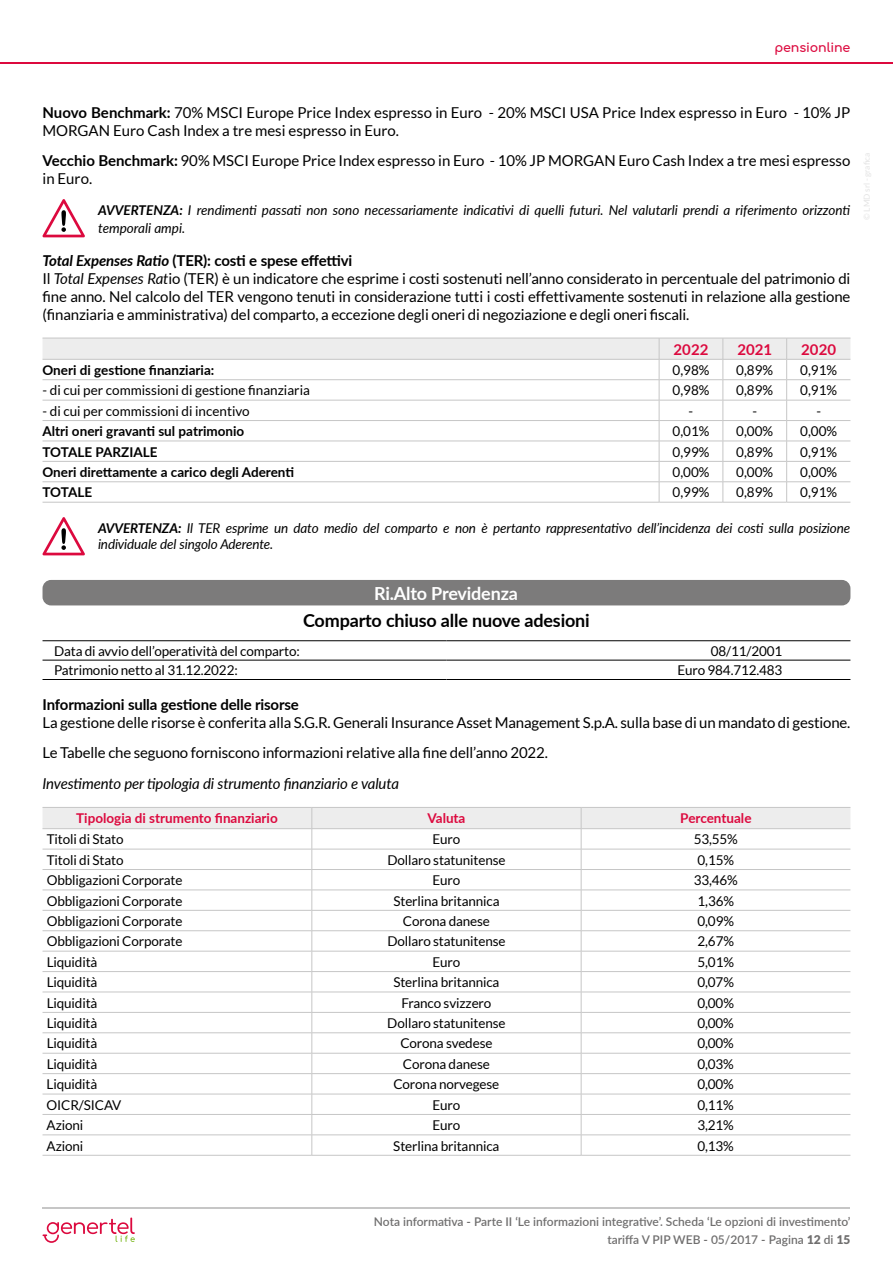
<style>
.page{position:relative;width:893px;height:1263px;background:#fff}
.page>*{position:absolute;margin:0;border:0;box-sizing:border-box;transform-origin:0 0}
.t1{font:700 18px "Lato";letter-spacing:-.01em;color:#000}
.t2{font:700 18px "Lato";letter-spacing:-.01em;color:#fff}
.t3{font:15px/18px "Lato";letter-spacing:-.01em;color:#000}
.t4{font:italic 15px "Lato";letter-spacing:-.01em;color:#000}
.t5{font:700 15px "Lato";letter-spacing:-.01em;color:#000}
.t6{font:700 15px "Lato";color:#dc093e}
.t7{font:13.5px "Lato";letter-spacing:-.01em;color:#000}
.t8{font:italic 13.5px/18px "Lato";letter-spacing:-.01em;color:#000}
.t9{font:700 13.5px "Lato";color:#000}
.t10{font:700 13.5px "Lato";color:#dc093e}
.t11{font:700 12.6px "Comfortaa";letter-spacing:-.01em;color:#dc093e}
.t12{font:600 12px/18px "Lato";color:#706f6f;text-align:right}
.s1{font-weight:700}
.s2{font-weight:700;font-style:italic}
.s3{font-style:italic}
.s4{font-weight:900}
</style>
<div class="page">
<hr style="left:43px;top:1208px;width:807px;height:1px;background:#c6c6c6">
<svg style="left:43px;top:1217px;width:92px;height:26px"></svg>
<hr style="left:0;top:63px;width:893px;height:1px;background:#dc093e">
<svg style="left:42px;top:199px;width:43px;height:38px"></svg>
<svg style="left:43px;top:338px;width:807px;height:164px"></svg>
<hr style="left:43px;top:502px;width:616px;height:1px;background:#c6c6c6">
<hr style="left:659px;top:502px;width:64px;height:1px;background:#c6c6c6">
<hr style="left:723px;top:502px;width:64px;height:1px;background:#c6c6c6">
<hr style="left:787px;top:502px;width:63px;height:1px;background:#c6c6c6">
<svg style="left:42px;top:517px;width:43px;height:38px"></svg>
<div style="left:43px;top:580px;width:807px;height:25px;background:#7c7b7b;border-radius:9px"></div>
<hr style="left:43px;top:640px;width:403px;height:1px;background:#000">
<hr style="left:446px;top:640px;width:404px;height:1px;background:#000">
<hr style="left:43px;top:660px;width:403px;height:1px;background:#000">
<hr style="left:446px;top:660px;width:404px;height:1px;background:#000">
<hr style="left:43px;top:679px;width:403px;height:1px;background:#000">
<hr style="left:446px;top:679px;width:404px;height:1px;background:#000">
<svg style="left:43px;top:807px;width:807px;height:348px"></svg>
<hr style="left:43px;top:1155px;width:269px;height:1px;background:#c6c6c6">
<hr style="left:312px;top:1155px;width:269px;height:1px;background:#c6c6c6">
<hr style="left:581px;top:1155px;width:269px;height:1px;background:#c6c6c6">
<p class="t11" style="left:774px;top:36px;width:77px">pensionline</p>
<p class="t3" style="left:43px;top:104px;width:809px"><span class="s1">Nuovo Benchmark:</span> 70% MSCI Europe Price Index espresso in Euro - 20% MSCI USA Price Index espresso in Euro - 10% JP<br>MORGAN Euro Cash Index a tre mesi espresso in Euro.</p>
<p class="t3" style="left:43px;top:152px;width:809px"><span class="s1">Vecchio Benchmark:</span> 90% MSCI Europe Price Index espresso in Euro - 10% JP MORGAN Euro Cash Index a tre mesi espresso in Euro.</p>
<p class="t8" style="left:98px;top:200px;width:754px"><span class="s1">AVVERTENZA:</span> I rendimenti passati non sono necessariamente indicativi di quelli futuri. Nel valutarli prendi a riferimento orizzonti temporali ampi.</p>
<p class="t3" style="left:43px;top:251px;width:809px"><span class="s2">Total Expenses Ratio</span> <span class="s1">(TER): costi e spese effettivi<br></span>Il <span class="s3">Total Expenses Rat</span>io (TER) è un indicatore che esprime i costi sostenuti nell’anno considerato in percentuale del patrimonio di fine anno. Nel calcolo del TER vengono tenuti in considerazione tutti i costi effettivamente sostenuti in relazione alla gestione (finanziaria e amministrativa) del comparto, a eccezione degli oneri di negoziazione e degli oneri fiscali.</p>
<p class="t6" style="left:674px;top:338px;width:36px">2022</p>
<p class="t6" style="left:737px;top:338px;width:36px">2021</p>
<p class="t6" style="left:801px;top:338px;width:36px">2020</p>
<p class="t9" style="left:43px;top:360px;width:173px">Oneri di gestione finanziaria:</p>
<p class="t7" style="left:672px;top:363px;width:38px">0,98%</p>
<p class="t7" style="left:736px;top:363px;width:38px">0,89%</p>
<p class="t7" style="left:800px;top:363px;width:38px">0,91%</p>
<p class="t7" style="left:43px;top:383px;width:269px">- di cui per commissioni di gestione finanziaria</p>
<p class="t7" style="left:672px;top:383px;width:38px">0,98%</p>
<p class="t7" style="left:736px;top:383px;width:38px">0,89%</p>
<p class="t7" style="left:800px;top:383px;width:38px">0,91%</p>
<p class="t7" style="left:43px;top:403px;width:209px">- di cui per commissioni di incentivo</p>
<p class="t7" style="left:689px;top:403px;width:6px">-</p>
<p class="t7" style="left:752px;top:403px;width:6px">-</p>
<p class="t7" style="left:816px;top:403px;width:6px">-</p>
<p class="t9" style="left:43px;top:421px;width:203px">Altri oneri gravanti sul patrimonio</p>
<p class="t7" style="left:672px;top:424px;width:38px">0,01%</p>
<p class="t7" style="left:736px;top:424px;width:38px">0,00%</p>
<p class="t7" style="left:800px;top:424px;width:38px">0,00%</p>
<p class="t9" style="left:43px;top:442px;width:116px">TOTALE PARZIALE</p>
<p class="t7" style="left:672px;top:444px;width:38px">0,99%</p>
<p class="t7" style="left:736px;top:444px;width:38px">0,89%</p>
<p class="t7" style="left:800px;top:444px;width:38px">0,91%</p>
<p class="t9" style="left:43px;top:462px;width:253px">Oneri direttamente a carico degli Aderenti</p>
<p class="t7" style="left:672px;top:465px;width:38px">0,00%</p>
<p class="t7" style="left:736px;top:465px;width:38px">0,00%</p>
<p class="t7" style="left:800px;top:465px;width:38px">0,00%</p>
<p class="t9" style="left:43px;top:483px;width:51px">TOTALE</p>
<p class="t7" style="left:672px;top:485px;width:38px">0,99%</p>
<p class="t7" style="left:736px;top:485px;width:38px">0,89%</p>
<p class="t7" style="left:800px;top:485px;width:38px">0,91%</p>
<p class="t8" style="left:98px;top:519px;width:754px;line-height:16.2px"><span class="s1">AVVERTENZA:</span> Il TER esprime un dato medio del comparto e non è pertanto rappresentativo dell’incidenza dei costi sulla posizione individuale del singolo Aderente.</p>
<p class="t2" style="left:374px;top:580px;width:145px">Ri.Alto Previdenza</p>
<p class="t1" style="left:303px;top:607px;width:288px">Comparto chiuso alle nuove adesioni</p>
<p class="t7" style="left:54px;top:643px;width:247px">Data di avvio dell’operatività del comparto:</p>
<p class="t7" style="left:711px;top:643px;width:73px">08/11/2001</p>
<p class="t7" style="left:54px;top:663px;width:185px">Patrimonio netto al 31.12.2022:</p>
<p class="t7" style="left:677px;top:663px;width:107px">Euro 984.712.483</p>
<p class="t5" style="left:43px;top:693px;width:258px">Informazioni sulla gestione delle risorse</p>
<p class="t3" style="left:43px;top:707px;width:809px;line-height:30px">La gestione delle risorse è conferita alla S.G.R. Generali Insurance Asset Management S.p.A. sulla base di un mandato di gestione.<br>Le Tabelle che seguono forniscono informazioni relative alla fine dell’anno 2022.</p>
<p class="t4" style="left:43px;top:773px;width:358px">Investimento per tipologia di strumento finanziario e valuta</p>
<p class="t10" style="left:76px;top:809px;width:203px">Tipologia di strumento finanziario</p>
<p class="t10" style="left:427px;top:809px;width:40px">Valuta</p>
<p class="t10" style="left:680px;top:809px;width:73px">Percentuale</p>
<p class="t7" style="left:47px;top:832px;width:78px">Titoli di Stato</p>
<p class="t7" style="left:433px;top:832px;width:29px">Euro</p>
<p class="t7" style="left:694px;top:832px;width:46px">53,55%</p>
<p class="t7" style="left:47px;top:852px;width:78px">Titoli di Stato</p>
<p class="t7" style="left:387px;top:852px;width:120px">Dollaro statunitense</p>
<p class="t7" style="left:698px;top:852px;width:38px">0,15%</p>
<p class="t7" style="left:47px;top:873px;width:137px">Obbligazioni Corporate</p>
<p class="t7" style="left:432px;top:873px;width:29px">Euro</p>
<p class="t7" style="left:694px;top:873px;width:46px">33,46%</p>
<p class="t7" style="left:47px;top:893px;width:137px">Obbligazioni Corporate</p>
<p class="t7" style="left:393px;top:893px;width:108px">Sterlina britannica</p>
<p class="t7" style="left:698px;top:893px;width:38px">1,36%</p>
<p class="t7" style="left:47px;top:913px;width:137px">Obbligazioni Corporate</p>
<p class="t7" style="left:403px;top:913px;width:88px">Corona danese</p>
<p class="t7" style="left:697px;top:913px;width:38px">0,09%</p>
<p class="t7" style="left:47px;top:934px;width:137px">Obbligazioni Corporate</p>
<p class="t7" style="left:387px;top:934px;width:120px">Dollaro statunitense</p>
<p class="t7" style="left:697px;top:934px;width:38px">2,67%</p>
<p class="t7" style="left:47px;top:954px;width:52px">Liquidità</p>
<p class="t7" style="left:432px;top:954px;width:29px">Euro</p>
<p class="t7" style="left:697px;top:954px;width:38px">5,01%</p>
<p class="t7" style="left:47px;top:975px;width:52px">Liquidità</p>
<p class="t7" style="left:393px;top:975px;width:108px">Sterlina britannica</p>
<p class="t7" style="left:697px;top:975px;width:38px">0,07%</p>
<p class="t7" style="left:47px;top:995px;width:52px">Liquidità</p>
<p class="t7" style="left:401px;top:995px;width:92px">Franco svizzero</p>
<p class="t7" style="left:697px;top:995px;width:38px">0,00%</p>
<p class="t7" style="left:47px;top:1016px;width:52px">Liquidità</p>
<p class="t7" style="left:387px;top:1016px;width:120px">Dollaro statunitense</p>
<p class="t7" style="left:697px;top:1016px;width:38px">0,00%</p>
<p class="t7" style="left:47px;top:1036px;width:52px">Liquidità</p>
<p class="t7" style="left:400px;top:1036px;width:94px">Corona svedese</p>
<p class="t7" style="left:697px;top:1036px;width:38px">0,00%</p>
<p class="t7" style="left:47px;top:1056px;width:52px">Liquidità</p>
<p class="t7" style="left:403px;top:1056px;width:88px">Corona danese</p>
<p class="t7" style="left:697px;top:1056px;width:38px">0,03%</p>
<p class="t7" style="left:47px;top:1077px;width:52px">Liquidità</p>
<p class="t7" style="left:393px;top:1077px;width:107px">Corona norvegese</p>
<p class="t7" style="left:697px;top:1077px;width:38px">0,00%</p>
<p class="t7" style="left:47px;top:1097px;width:76px">OICR/SICAV</p>
<p class="t7" style="left:432px;top:1097px;width:29px">Euro</p>
<p class="t7" style="left:697px;top:1097px;width:38px">0,11%</p>
<p class="t7" style="left:47px;top:1118px;width:38px">Azioni</p>
<p class="t7" style="left:432px;top:1118px;width:29px">Euro</p>
<p class="t7" style="left:697px;top:1118px;width:38px">3,21%</p>
<p class="t7" style="left:47px;top:1138px;width:38px">Azioni</p>
<p class="t7" style="left:393px;top:1138px;width:108px">Sterlina britannica</p>
<p class="t7" style="left:697px;top:1138px;width:38px">0,13%</p>
<p class="t12" style="left:374px;top:1212px;width:478px">Nota informativa - Parte II ‘Le informazioni integrative’. Scheda ‘Le opzioni di investimento’ tariffa V PIP WEB - 05/2017 - Pagina <span class="s4">12</span> di <span class="s4">15</span></p>
</div>
